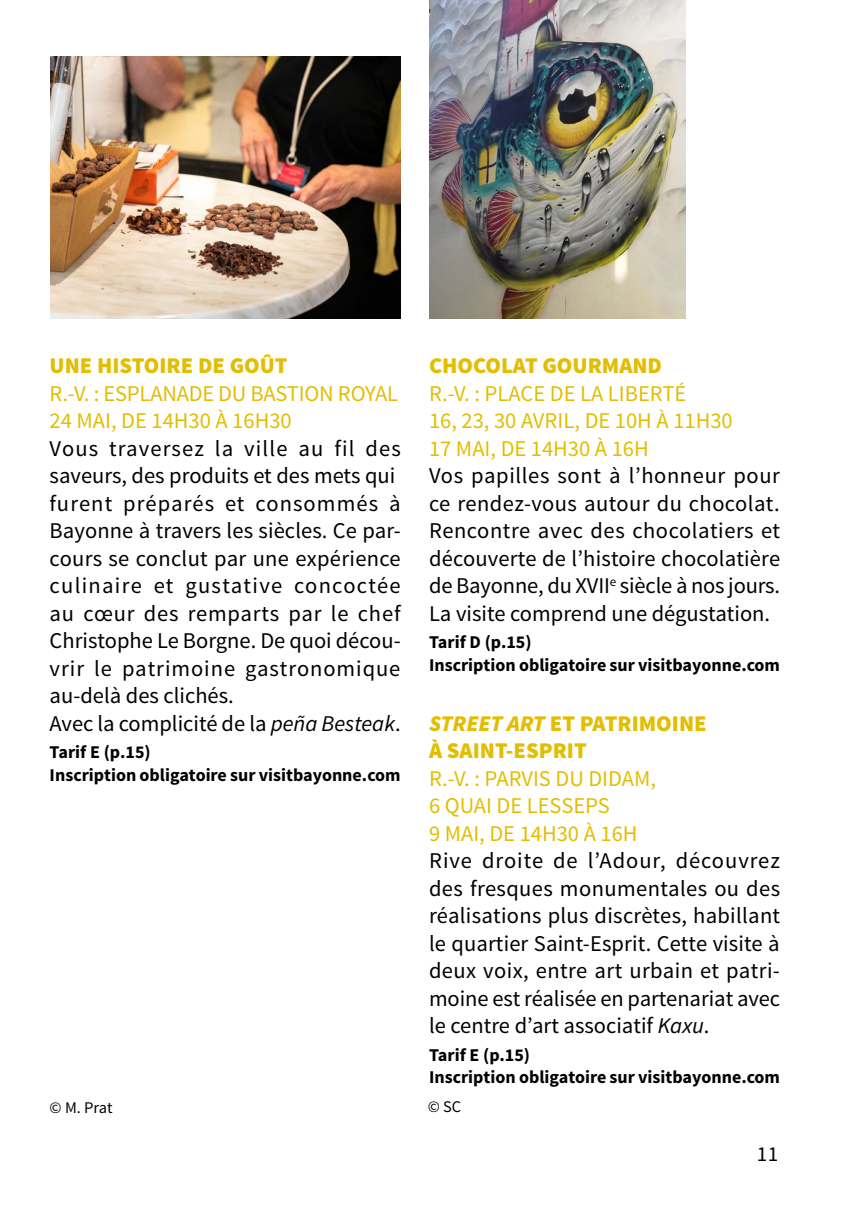
<style>
.page{position:relative;width:851px;height:1205px;background:#fff}
.page>*{position:absolute;margin:0;border:0;box-sizing:border-box;transform-origin:0 0}
.t1{font:22.5px/27.5px "Source Sans Pro";color:#000;text-align:justify}
.t2{font:22.5px/27.5px "Source Sans Pro";color:#e3bd00}
.t3{font:900 22.5px/27.5px "Source Sans Pro";color:#e3bd00}
.t4{font:21.25px "Source Sans Pro";color:#000}
.t5{font:700 18px/22.5px "Source Sans Pro";color:#000}
.t6{font:16.25px "Source Sans Pro";color:#000}
.s1{font-style:italic}
</style>
<div class="page">
<img style="left:50px;top:57px;width:350px;height:261px">
<img style="left:429px;top:0;width:256px;height:318px">
<p class="t3" style="left:50px;top:353px;width:239px">UNE HISTOIRE DE GOÛT</p>
<p class="t2" style="left:50px;top:380px;width:67px">R.-V. : esplanade</p>
<p class="t2" style="left:218px;top:380px;width:92px">du Bastion</p>
<p class="t2" style="left:338px;top:380px;width:50px">Royal</p>
<p class="t2" style="left:50px;top:407px;width:243px">24 mai, de 14h30 à 16h30</p>
<p class="t1" style="left:50px;top:435px;width:353px;text-align:left">Vous traversez la ville au fil des saveurs, des produits et des mets qui furent préparés et consommés à Bayonne à travers les siècles. Ce par&shy;cours se conclut par une expérience culinaire et gustative concoctée au cœur des remparts par le chef Christophe Le Borgne. De quoi décou&shy;vrir le patrimoine gastronomique au-delà des clichés.<br>Avec la complicité de la <span class="s1">peña Besteak</span>.</p>
<p class="t5" style="left:50px;top:741px;width:352px">Tarif E (p.15)<br>Inscription obligatoire sur visitbayonne.com</p>
<p class="t3" style="left:429px;top:353px;width:44px">CHOCO</p>
<p class="t3" style="left:501px;top:353px;width:72px">LAT GOUR</p>
<p class="t3" style="left:601px;top:353px;width:33px">MAND</p>
<p class="t2" style="left:429px;top:380px;width:69px">R.-V. : place</p>
<p class="t2" style="left:549px;top:380px;width:81px">de la Liber</p>
<p class="t2" style="left:662px;top:380px;width:25px">té</p>
<p class="t2" style="left:429px;top:407px;width:104px">16, 23, 30 avril</p>
<p class="t2" style="left:429px;top:407px;width:305px;text-indent:145px">, de 10h à 11h30<br>17 mai, de 14h30 à 16h</p>
<p class="t1" style="left:429px;top:462px;width:352px">Vos papilles sont à l’honneur pour ce rendez-vous autour du chocolat.<br>Rencontre avec des chocolatiers et découverte de l’histoire chocolatière de Bayonne, du XVII<sup>e</sup> siècle à nos jours.<br>La visite comprend une dégustation.</p>
<p class="t5" style="left:429px;top:631px;width:352px">Tarif D (p.15)<br>Inscription obligatoire sur visitbayonne.com</p>
<p class="t3" style="left:429px;top:710px;width:264px"><span class="s1">STREET ART</span>ET PATRIMOINE<br>À SAINT-ESPRIT</p>
<p class="t2" style="left:429px;top:765px;width:68px">R.-V. : parvis</p>
<p class="t2" style="left:555px;top:765px;width:59px">du Didam</p>
<p class="t2" style="left:650px;top:765px;width:7px">,</p>
<p class="t2" style="left:429px;top:792px;width:206px">6 quai de Lesseps<br>9 mai, de 14h30 à 16h</p>
<p class="t1" style="left:429px;top:847px;width:352px">Rive droite de l’Adour, découvrez des fresques monumentales ou des réalisations plus discrètes, habillant le quartier Saint-Esprit. Cette visite à deux voix, entre art urbain et patri&shy;moine est réalisée en partenariat avec le centre d’art associatif <span class="s1">Kaxu</span>.</p>
<p class="t5" style="left:429px;top:1044px;width:352px">Tarif E (p.15)<br>Inscription obligatoire sur visitbayonne.com</p>
<p class="t6" style="left:50px;top:1097px;width:64px">© M. Prat</p>
<p class="t6" style="left:427px;top:1097px;width:35px">© SC</p>
<p class="t4" style="left:756px;top:1140px;width:23px">11</p>
</div>
